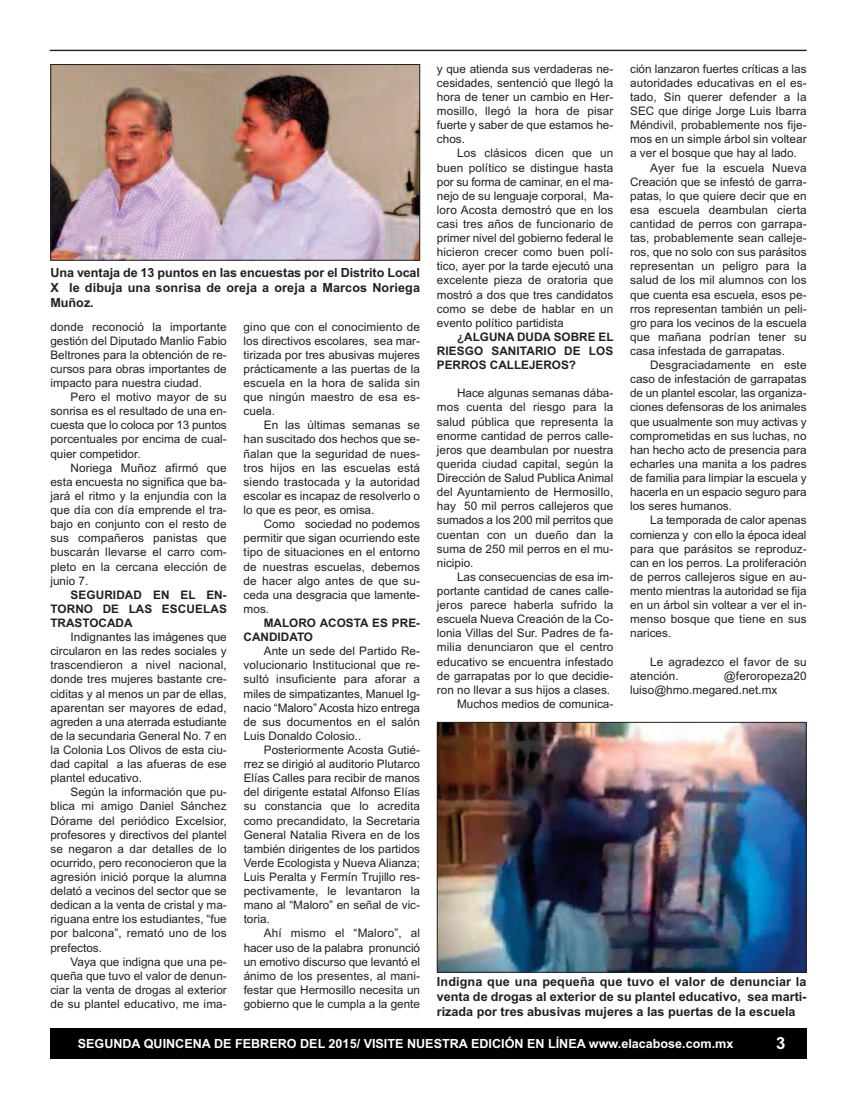
<style>
.page{position:relative;width:857px;height:1109px;background:#fff}
.page>*{position:absolute;margin:0;border:0;box-sizing:border-box;transform-origin:0 0}
.t1{font:700 16.8px "Arial";color:#fff}
.t2{font:700 12.6px/15.1px "Arial";color:#231f20;text-align:justify}
.t3{font:700 12.6px "Arial";color:#fff}
.t4{font:11.76px/14.1px "Arial";color:#231f20;text-align:justify}
.t5{font:700 11.76px/14.1px "Arial";color:#231f20;text-align:justify}
</style>
<div class="page">
<div style="left:50px;top:1028px;width:756px;height:30px;background:#000"></div>
<hr style="left:50px;top:50px;width:756px;height:1px;background:#231f20">
<img style="left:52px;top:66px;width:366px;height:193px">
<div style="left:50px;top:64px;width:370px;height:197px;border:1px solid #231f20"></div>
<img style="left:439px;top:724px;width:365px;height:246px">
<div style="left:437px;top:722px;width:369px;height:250px;border:1px solid #231f20"></div>
<p class="t2" style="left:50px;top:265px;width:371px">Una ventaja de 13 puntos en las encuestas por el Distrito Local X le dibuja una sonrisa de oreja a oreja a Marcos Noriega Muñoz.</p>
<p class="t4" style="left:50px;top:319px;width:178px">donde reconoció la importante gestión del Diputado Manlio Fabio Beltrones para la obtención de re&shy;cursos para obras importantes de impacto para nuestra ciudad.</p>
<p class="t4" style="left:50px;top:390px;width:178px;text-indent:20px">Pero el motivo mayor de su sonrisa es el resultado de una en&shy;cuesta que lo coloca por 13 puntos porcentuales por encima de cual&shy;quier competidor.</p>
<p class="t4" style="left:50px;top:461px;width:178px;text-indent:20px">Noriega Muñoz afirmó que esta encuesta no significa que ba&shy;jará el ritmo y la enjundia con la que día con día emprende el tra&shy;bajo en conjunto con el resto de sus compañeros panistas que buscarán llevarse el carro com&shy;pleto en la cercana elección de junio 7.</p>
<p class="t5" style="left:50px;top:588px;width:178px;text-indent:20px">SEGURIDAD EN EL EN-TORNO DE LAS ESCUELAS TRASTOCADA</p>
<p class="t4" style="left:50px;top:630px;width:178px;text-indent:20px">Indignantes las imágenes que circularon en las redes sociales y trascendieron a nivel nacional, donde tres mujeres bastante cre&shy;ciditas y al menos un par de ellas, aparentan ser mayores de edad, agreden a una aterrada estudiante de la secundaria General No. 7 en la Colonia Los Olivos de esta ciu&shy;dad capital a las afueras de ese plantel educativo.</p>
<p class="t4" style="left:50px;top:785px;width:178px;text-indent:20px">Según la información que pu&shy;blica mi amigo Daniel Sánchez Dórame del periódico Excelsior, profesores y directivos del plantel se negaron a dar detalles de lo ocurrido, pero reconocieron que la agresión inició porque la alumna delató a vecinos del sector que se dedican a la venta de cristal y ma&shy;riguana entre los estudiantes, “fue por balcona”, remató uno de los prefectos.</p>
<p class="t4" style="left:50px;top:954px;width:178px;text-indent:20px">Vaya que indigna que una pe&shy;queña que tuvo el valor de denun&shy;ciar la venta de drogas al exterior de su plantel educativo, me ima-</p>
<p class="t4" style="left:244px;top:319px;width:178px">gino que con el conocimiento de los directivos escolares, sea mar&shy;tirizada por tres abusivas mujeres prácticamente a las puertas de la escuela en la hora de salida sin que ningún maestro de esa es&shy;cuela.</p>
<p class="t4" style="left:244px;top:418px;width:178px;text-indent:20px">En las últimas semanas se han suscitado dos hechos que se&shy;ñalan que la seguridad de nues&shy;tros hijos en las escuelas está siendo trastocada y la autoridad escolar es incapaz de resolverlo o lo que es peor, es omisa.</p>
<p class="t4" style="left:244px;top:517px;width:178px;text-indent:20px">Como sociedad no podemos permitir que sigan ocurriendo este tipo de situaciones en el entorno de nuestras escuelas, debemos de hacer algo antes de que su&shy;ceda una desgracia que lamente&shy;mos.</p>
<p class="t5" style="left:244px;top:616px;width:178px;text-indent:20px">MALORO ACOSTA ES PRE-<br>CANDIDATO</p>
<p class="t4" style="left:244px;top:644px;width:178px;text-indent:20px">Ante un sede del Partido Re&shy;volucionario Institucional que re&shy;sultó insuficiente para aforar a miles de simpatizantes, Manuel Ig&shy;nacio “Maloro” Acosta hizo entrega de sus documentos en el salón Luis Donaldo Colosio..</p>
<p class="t4" style="left:244px;top:743px;width:178px;text-indent:20px">Posteriormente Acosta Gutié&shy;rrez se dirigió al auditorio Plutarco Elías Calles para recibir de manos del dirigente estatal Alfonso Elías su constancia que lo acredita como precandidato, la Secretaria General Natalia Rivera en de los también dirigentes de los partidos Verde Ecologista y Nueva Alianza; Luis Peralta y Fermín Trujillo res&shy;pectivamente, le levantaron la mano al “Maloro” en señal de vic&shy;toria.</p>
<p class="t4" style="left:244px;top:926px;width:178px;text-indent:20px">Ahí mismo el “Maloro”, al hacer uso de la palabra pronunció un emotivo discurso que levantó el ánimo de los presentes, al mani&shy;festar que Hermosillo necesita un gobierno que le cumpla a la gente</p>
<p class="t4" style="left:437px;top:62px;width:178px">y que atienda sus verdaderas ne&shy;cesidades, sentenció que llegó la hora de tener un cambio en Her&shy;mosillo, llegó la hora de pisar fuerte y saber de que estamos he&shy;chos.</p>
<p class="t4" style="left:437px;top:146px;width:178px;text-indent:20px">Los clásicos dicen que un buen político se distingue hasta por su forma de caminar, en el ma&shy;nejo de su lenguaje corporal, Ma&shy;loro Acosta demostró que en los casi tres años de funcionario de primer nivel del gobierno federal le hicieron crecer como buen polí&shy;tico, ayer por la tarde ejecutó una excelente pieza de oratoria que mostró a dos que tres candidatos como se debe de hablar en un evento político partidista</p>
<p class="t5" style="left:437px;top:330px;width:178px;text-indent:20px">¿ALGUNA DUDA SOBRE EL RIESGO SANITARIO DE LOS PERROS CALLEJEROS?</p>
<p class="t4" style="left:437px;top:386px;width:178px;text-indent:20px">Hace algunas semanas dába&shy;mos cuenta del riesgo para la salud pública que representa la enorme cantidad de perros calle&shy;jeros que deambulan por nuestra querida ciudad capital, según la Dirección de Salud Publica Animal del Ayuntamiento de Hermosillo, hay 50 mil perros callejeros que sumados a los 200 mil perritos que cuentan con un dueño dan la suma de 250 mil perros en el mu&shy;nicipio.</p>
<p class="t4" style="left:437px;top:570px;width:178px;text-align:right">Las consecuencias de esa im&shy;portante cantidad de canes calle&shy;jeros parece haberla sufrido la escuela Nueva Creación de la Co&shy;lonia Villas del Sur. Padres de fa&shy;milia denunciaron que el centro educativo se encuentra infestado de garrapatas por lo que decidie&shy;ron no llevar a sus hijos a clases.<br>Muchos medios de comunica-</p>
<p class="t4" style="left:630px;top:62px;width:178px">ción lanzaron fuertes críticas a las</p>
<p class="t4" style="left:630px;top:76px;width:178px">autoridades educativas en el es-</p>
<p class="t4" style="left:630px;top:90px;width:178px">tado, Sin querer defender a la</p>
<p class="t4" style="left:630px;top:104px;width:178px">SEC que dirige Jorge Luis Ibarra</p>
<p class="t4" style="left:630px;top:118px;width:178px">Méndivil, probablemente nos fije-</p>
<p class="t4" style="left:630px;top:132px;width:178px">mos en un simple árbol sin voltear</p>
<p class="t4" style="left:630px;top:146px;width:168px">a ver el bosque que hay al lado.</p>
<p class="t4" style="left:650px;top:160px;width:158px">Ayer fue la escuela Nueva</p>
<p class="t4" style="left:630px;top:175px;width:178px">Creación que se infestó de garra-</p>
<p class="t4" style="left:630px;top:189px;width:178px">patas, lo que quiere decir que en</p>
<p class="t4" style="left:630px;top:203px;width:178px">esa escuela deambulan cierta</p>
<p class="t4" style="left:630px;top:217px;width:178px">cantidad de perros con garrapa-</p>
<p class="t4" style="left:630px;top:231px;width:178px">tas, probablemente sean calleje-</p>
<p class="t4" style="left:630px;top:245px;width:178px">ros, que no solo con sus parásitos</p>
<p class="t4" style="left:630px;top:259px;width:178px">representan un peligro para la</p>
<p class="t4" style="left:630px;top:273px;width:178px">salud de los mil alumnos con los</p>
<p class="t4" style="left:630px;top:287px;width:178px">que cuenta esa escuela, esos pe-</p>
<p class="t4" style="left:630px;top:302px;width:178px">rros representan también un peli-</p>
<p class="t4" style="left:630px;top:316px;width:178px">gro para los vecinos de la escuela</p>
<p class="t4" style="left:630px;top:330px;width:178px">que mañana podrían tener su</p>
<p class="t4" style="left:630px;top:344px;width:156px">casa infestada de garrapatas.</p>
<p class="t4" style="left:650px;top:358px;width:158px">Desgraciadamente en este</p>
<p class="t4" style="left:630px;top:372px;width:178px">caso de infestación de garrapatas</p>
<p class="t4" style="left:630px;top:386px;width:178px">de un plantel escolar, las organiza-</p>
<p class="t4" style="left:630px;top:400px;width:178px">ciones defensoras de los animales</p>
<p class="t4" style="left:630px;top:414px;width:178px">que usualmente son muy activas y</p>
<p class="t4" style="left:630px;top:429px;width:178px">comprometidas en sus luchas, no</p>
<p class="t4" style="left:630px;top:443px;width:178px">han hecho acto de presencia para</p>
<p class="t4" style="left:630px;top:457px;width:178px">echarles una manita a los padres</p>
<p class="t4" style="left:630px;top:471px;width:178px">de familia para limpiar la escuela y</p>
<p class="t4" style="left:630px;top:485px;width:178px">hacerla en un espacio seguro para</p>
<p class="t4" style="left:630px;top:499px;width:103px">los seres humanos.</p>
<p class="t4" style="left:650px;top:513px;width:158px">La temporada de calor apenas</p>
<p class="t4" style="left:630px;top:527px;width:178px">comienza y con ello la época ideal</p>
<p class="t4" style="left:630px;top:541px;width:178px">para que parásitos se reproduz-</p>
<p class="t4" style="left:630px;top:556px;width:178px">can en los perros. La proliferación</p>
<p class="t4" style="left:630px;top:570px;width:178px">de perros callejeros sigue en au-</p>
<p class="t4" style="left:630px;top:584px;width:178px">mento mientras la autoridad se fija</p>
<p class="t4" style="left:630px;top:598px;width:178px">en un árbol sin voltear a ver el in-</p>
<p class="t4" style="left:630px;top:612px;width:178px">menso bosque que tiene en sus</p>
<p class="t4" style="left:630px;top:626px;width:43px">narices.</p>
<p class="t4" style="left:630px;top:654px;width:178px;text-indent:20px">Le agradezco el favor de su atención.</p>
<p class="t4" style="left:630px;top:668px;width:178px;text-indent:94px">@feroropeza20 luiso@hmo.megared.net.mx</p>
<p class="t2" style="left:437px;top:974px;width:371px">Indigna que una pequeña que tuvo el valor de denunciar la venta de drogas al exterior de su plantel educativo, sea marti&shy;rizada por tres abusivas mujeres a las puertas de la escuela</p>
<p class="t3" style="left:78px;top:1037px;width:657px">SEGUNDA QUINCENA DE FEBRERO DEL 2015/ VISITE NUESTRA EDICIÓN EN LÍNEA www.elacabose.com.mx</p>
<h1 class="t1" style="left:776px;top:1033px;width:11px">3</h1>
</div>
